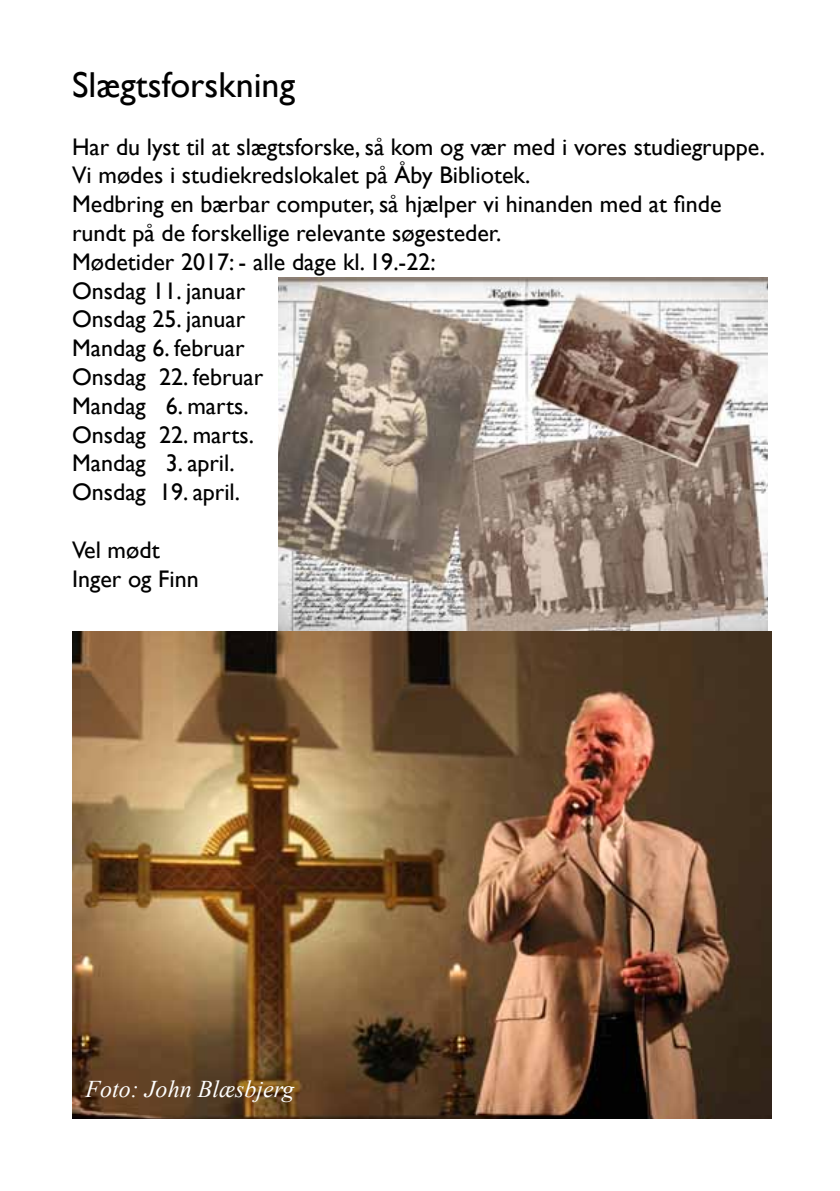
<style>
.page{position:relative;width:840px;height:1191px;background:#fff}
.page>*{position:absolute;margin:0;border:0;box-sizing:border-box;transform-origin:0 0}
.t1{font:36px "Gill Sans";color:#000}
.t2{font:24px/28.8px "Gill Sans";color:#000}
.t3{font:italic 24px "Times New Roman";color:#fff}
</style>
<div class="page">
<img style="left:278px;top:278px;width:489px;height:354px">
<img style="left:72px;top:632px;width:698px;height:487px">
<h1 class="t1" style="left:72px;top:64px;width:224px">Slægtsforskning</h1>
<p class="t2" style="left:72px;top:132px;width:694px">Har du lyst til at slægtsforske, så kom og vær med i vores studiegruppe.<br>Vi mødes i studiekredslokalet på Åby Bibliotek.<br>Medbring en bærbar computer, så hjælper vi hinanden med at finde rundt på de forskellige relevante søgesteder.<br>Mødetider 2017: - alle dage kl. 19.-22:<br>Onsdag 11. januar<br>Onsdag 25. januar<br>Mandag 6. februar<br>Onsdag 22. februar<br>Mandag 6. marts.<br>Onsdag 22. marts.<br>Mandag 3. april.<br>Onsdag 19. april.</p>
<p class="t2" style="left:72px;top:536px;width:128px">Vel mødt<br>Inger og Finn</p>
<p class="t3" style="left:86px;top:1072px;width:210px">Foto: John Blæsbjerg</p>
</div>
